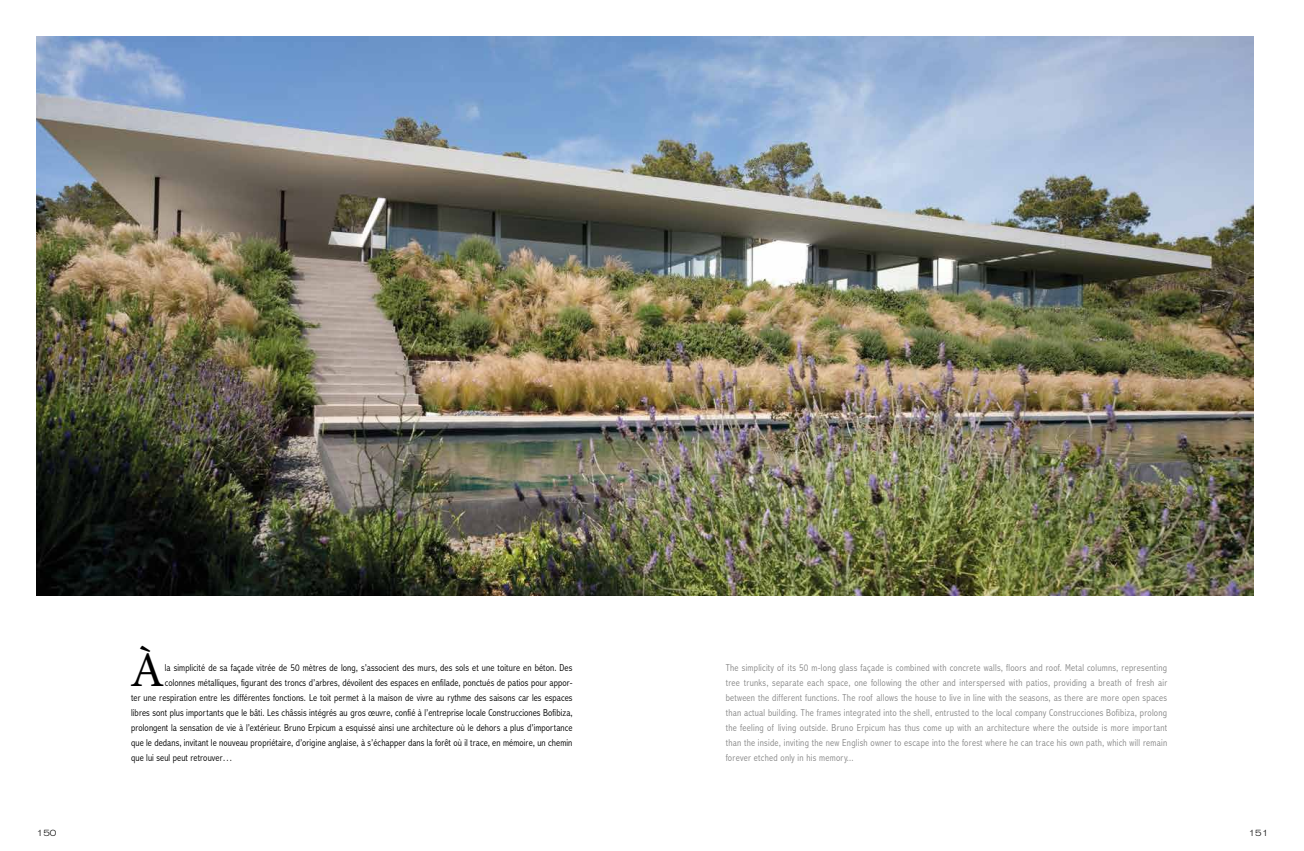
<style>
.page{position:relative;width:1304px;height:851px;background:#fff}
.page>*{position:absolute;margin:0;border:0;box-sizing:border-box;transform-origin:0 0}
.t1{font:49.6px "Minion Pro";color:#000}
.t2{font:300 condensed 10px "Abadi";letter-spacing:.01em;color:#000}
.t3{font:300 condensed 10px/15px "Abadi";letter-spacing:.025em;color:#878787;text-align:justify}
.t4{font:300 expanded 9px "Akzidenz Grotesk BE";color:#000}
</style>
<div class="page">
<img style="left:36px;top:36px;width:1218px;height:559px">
<h1 class="t1" style="left:130px;top:636px;width:36px">À</h1>
<p class="t2" style="left:165px;top:661px;width:409px">la simplicité de sa façade vitrée de 50 mètres de long, s’associent des murs, des sols et une toiture en béton. Des</p>
<p class="t2" style="left:165px;top:676px;width:409px">colonnes métalliques, figurant des troncs d’arbres, dévoilent des espaces en enfilade, ponctués de patios pour appor-</p>
<p class="t2" style="left:131px;top:691px;width:443px">ter une respiration entre les différentes fonctions. Le toit permet à la maison de vivre au rythme des saisons car les espaces</p>
<p class="t2" style="left:131px;top:706px;width:443px">libres sont plus importants que le bâti. Les châssis intégrés au gros œuvre, confié à l’entreprise locale Construcciones Bofibiza,</p>
<p class="t2" style="left:131px;top:721px;width:443px">prolongent la sensation de vie à l’extérieur. Bruno Erpicum a esquissé ainsi une architecture où le dehors a plus d’importance</p>
<p class="t2" style="left:131px;top:736px;width:443px">que le dedans, invitant le nouveau propriétaire, d’origine anglaise, à s’échapper dans la forêt où il trace, en mémoire, un chemin</p>
<p class="t2" style="left:131px;top:751px;width:103px">que lui seul peut retrouver…</p>
<p class="t3" style="left:726px;top:659px;width:443px">The simplicity of its 50 m-long glass façade is combined with concrete walls, floors and roof. Metal columns, representing tree trunks, separate each space, one following the other and interspersed with patios, providing a breath of fresh air between the different functions. The roof allows the house to live in line with the seasons, as there are more open spaces than actual building. The frames integrated into the shell, entrusted to the local company Construcciones Bofibiza, prolong the feeling of living outside. Bruno Erpicum has thus come up with an architecture where the outside is more important than the inside, inviting the new English owner to escape into the forest where he can trace his own path, which will remain forever etched only in his memory...</p>
<p class="t4" style="left:37px;top:828px;width:21px">150</p>
<p class="t4" style="left:1249px;top:828px;width:21px">151</p>
</div>
